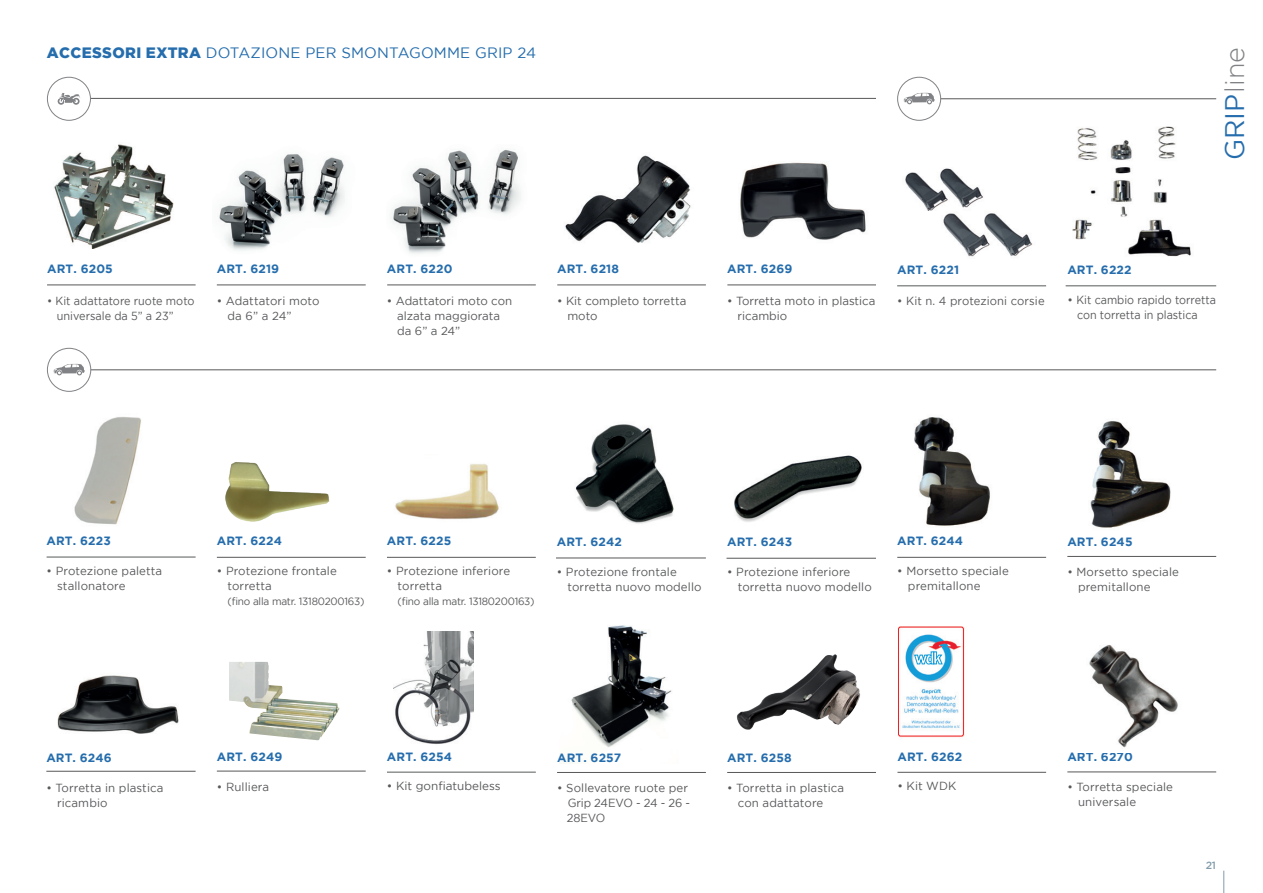
<style>
.page{position:relative;width:1263px;height:893px;background:#fff}
.page>*{position:absolute;margin:0;border:0;box-sizing:border-box;transform-origin:0 0}
.t1{font:26.85px "Gotham";color:#256dad}
.t2{font:15px "Gotham";letter-spacing:.01em;color:#256dad}
.t3{font:700 12px "Gotham";letter-spacing:.01em;color:#256dad}
.t4{font:11.7px/15px "Gotham";letter-spacing:.01em;color:#57585a}
.t5{font:11.7px/15px "Gotham";letter-spacing:-.01em;color:#57585a}
.t6{font:11.7px/15px "Gotham";letter-spacing:.01em;color:#57585a;scale:.93 1}
.t7{font:11.7px "Gotham";letter-spacing:.01em;color:#57585a;scale:.96 1}
.t8{font:10.5px "Gotham";letter-spacing:-.02em;color:#57585a;scale:.96 1}
.t9{font:500 10.5px "Gotham";color:#849dab}
.s1{font-weight:900}
.s2{font-weight:300;color:#808285}
</style>
<div class="page">
<svg style="left:1223px;top:871px;width:1px;height:22px"></svg>
<hr style="left:91px;top:370px;width:1125px;height:1px;background:#57585a">
<img style="left:571px;top:625px;width:101px;height:122px">
<img style="left:74px;top:417px;width:67px;height:108px">
<img style="left:1072px;top:126px;width:119px;height:131px">
<img style="left:914px;top:417px;width:76px;height:109px">
<img style="left:225px;top:462px;width:104px;height:60px">
<img style="left:395px;top:464px;width:104px;height:56px">
<img style="left:905px;top:168px;width:127px;height:89px">
<hr style="left:90px;top:98px;width:786px;height:1px;background:#57585a">
<div style="left:47px;top:77px;width:44px;height:44px;border:1px solid #808285;border-radius:50%"></div>
<svg style="left:58px;top:93px;width:22px;height:12px"></svg>
<div style="left:47px;top:348px;width:44px;height:44px;border:1px solid #808285;border-radius:50%"></div>
<svg style="left:54px;top:364px;width:31px;height:11px"></svg>
<img style="left:229px;top:662px;width:110px;height:78px">
<img style="left:1090px;top:421px;width:81px;height:107px">
<hr style="left:1066px;top:286px;width:150px;height:1px;background:#57585a">
<hr style="left:897px;top:557px;width:149px;height:1px;background:#57585a">
<hr style="left:387px;top:557px;width:149px;height:1px;background:#57585a">
<hr style="left:897px;top:286px;width:149px;height:1px;background:#57585a">
<hr style="left:47px;top:557px;width:149px;height:1px;background:#57585a">
<hr style="left:217px;top:557px;width:149px;height:1px;background:#57585a">
<hr style="left:217px;top:771px;width:149px;height:1px;background:#57585a">
<hr style="left:1067px;top:556px;width:149px;height:1px;background:#57585a">
<hr style="left:387px;top:772px;width:149px;height:1px;background:#57585a">
<img style="left:394px;top:631px;width:79px;height:113px">
<hr style="left:557px;top:772px;width:149px;height:1px;background:#57585a">
<hr style="left:727px;top:772px;width:149px;height:1px;background:#57585a">
<img style="left:737px;top:654px;width:124px;height:76px">
<hr style="left:940px;top:99px;width:276px;height:1px;background:#57585a">
<div style="left:897px;top:77px;width:44px;height:44px;border:1px solid #808285;border-radius:50%"></div>
<svg style="left:904px;top:93px;width:30px;height:11px"></svg>
<img style="left:575px;top:424px;width:99px;height:100px">
<img style="left:734px;top:455px;width:128px;height:67px">
<hr style="left:556px;top:558px;width:150px;height:1px;background:#57585a">
<hr style="left:726px;top:558px;width:150px;height:1px;background:#57585a">
<hr style="left:897px;top:772px;width:149px;height:1px;background:#57585a">
<img style="left:898px;top:626px;width:67px;height:112px">
<div style="left:898px;top:627px;width:66px;height:109px;border:1px solid #ee1d23;border-radius:2px"></div>
<svg style="left:914px;top:651px;width:29px;height:14px"></svg>
<img style="left:57px;top:675px;width:122px;height:59px">
<hr style="left:46px;top:771px;width:150px;height:1px;background:#57585a">
<hr style="left:1067px;top:772px;width:149px;height:1px;background:#57585a">
<img style="left:1089px;top:645px;width:89px;height:103px">
<img style="left:219px;top:154px;width:126px;height:96px">
<img style="left:390px;top:149px;width:131px;height:105px">
<img style="left:54px;top:144px;width:119px;height:105px">
<hr style="left:217px;top:285px;width:149px;height:1px;background:#57585a">
<hr style="left:47px;top:285px;width:149px;height:1px;background:#57585a">
<hr style="left:387px;top:285px;width:149px;height:1px;background:#57585a">
<img style="left:565px;top:155px;width:126px;height:88px">
<hr style="left:557px;top:285px;width:149px;height:1px;background:#57585a">
<img style="left:740px;top:162px;width:126px;height:78px">
<hr style="left:727px;top:285px;width:149px;height:1px;background:#57585a">
<p class="t2" style="left:47px;top:44px;width:491px"><span class="s1">ACCESSORI EXTRA</span> DOTAZIONE PER SMONTAGOMME GRIP 24</p>
<h1 class="t1" style="left:1220px;top:160px;width:115px;rotate:-90deg">GRIP<span class="s2">line</span></h1>
<p class="t3" style="left:47px;top:262px;width:67px">ART. 6205</p>
<p class="t6" style="left:57px;top:293px;width:150px;text-indent:-10px">• Kit adattatore ruote moto universale da 5” a 23”</p>
<p class="t3" style="left:217px;top:262px;width:64px">ART. 6219</p>
<p class="t4" style="left:227px;top:293px;width:94px;text-indent:-11px">• Adattatori moto da 6” a 24”</p>
<p class="t3" style="left:387px;top:262px;width:67px">ART. 6220</p>
<p class="t4" style="left:397px;top:293px;width:116px;text-indent:-10px">• Adattatori moto con alzata maggiorata da 6” a 24”</p>
<p class="t3" style="left:557px;top:262px;width:63px">ART. 6218</p>
<p class="t4" style="left:567px;top:293px;width:120px;text-indent:-10px">• Kit completo torretta moto</p>
<p class="t3" style="left:727px;top:262px;width:67px">ART. 6269</p>
<p class="t4" style="left:737px;top:293px;width:139px;text-indent:-10px">• Torretta moto in plastica ricambio</p>
<p class="t3" style="left:897px;top:263px;width:63px">ART. 6221</p>
<p class="t7" style="left:897px;top:295px;width:155px">• Kit n. 4 protezioni corsie</p>
<p class="t3" style="left:1067px;top:263px;width:66px">ART. 6222</p>
<p class="t4" style="left:1077px;top:292px;width:140px;text-indent:-10px">• Kit cambio rapido torretta con torretta in plastica</p>
<p class="t3" style="left:47px;top:534px;width:66px">ART. 6223</p>
<p class="t4" style="left:57px;top:563px;width:107px;text-indent:-11px">• Protezione paletta stallonatore</p>
<p class="t3" style="left:217px;top:534px;width:67px">ART. 6224</p>
<p class="t4" style="left:228px;top:563px;width:111px;text-indent:-11px">• Protezione frontale torretta</p>
<p class="t8" style="left:228px;top:596px;width:144px">(fino alla matr. 13180200163)</p>
<p class="t3" style="left:387px;top:534px;width:66px">ART. 6225</p>
<p class="t4" style="left:398px;top:563px;width:114px;text-indent:-11px">• Protezione inferiore torretta</p>
<p class="t8" style="left:398px;top:596px;width:144px">(fino alla matr. 13180200163)</p>
<p class="t3" style="left:557px;top:535px;width:67px">ART. 6242</p>
<p class="t4" style="left:567px;top:564px;width:136px;text-indent:-11px">• Protezione frontale torretta nuovo modello</p>
<p class="t3" style="left:727px;top:534px;width:67px">ART. 6243</p>
<p class="t4" style="left:738px;top:564px;width:136px;text-indent:-11px">• Protezione inferiore torretta nuovo modello</p>
<p class="t3" style="left:897px;top:534px;width:67px">ART. 6244</p>
<p class="t4" style="left:908px;top:563px;width:102px;text-indent:-11px">• Morsetto speciale premitallone</p>
<p class="t3" style="left:46px;top:751px;width:67px">ART. 6246</p>
<p class="t4" style="left:57px;top:780px;width:108px;text-indent:-11px">• Torretta in plastica ricambio</p>
<p class="t3" style="left:217px;top:749px;width:67px">ART. 6249</p>
<p class="t4" style="left:217px;top:779px;width:54px">• Rulliera</p>
<p class="t3" style="left:387px;top:750px;width:67px">ART. 6254</p>
<p class="t4" style="left:387px;top:778px;width:115px">• Kit gonfiatubeless</p>
<p class="t3" style="left:557px;top:751px;width:66px">ART. 6257</p>
<p class="t5" style="left:567px;top:780px;width:125px;text-indent:-10px">• Sollevatore ruote per<br>Grip 24EVO - 24 - 26 -<br>28EVO</p>
<p class="t3" style="left:727px;top:751px;width:66px">ART. 6258</p>
<p class="t4" style="left:738px;top:780px;width:108px;text-indent:-11px">• Torretta in plastica con adattatore</p>
<p class="t3" style="left:897px;top:750px;width:66px">ART. 6262</p>
<p class="t4" style="left:897px;top:778px;width:60px">• Kit WDK</p>
<p class="t3" style="left:1067px;top:535px;width:67px">ART. 6245</p>
<p class="t4" style="left:1078px;top:564px;width:102px;text-indent:-11px">• Morsetto speciale premitallone</p>
<p class="t3" style="left:1067px;top:750px;width:67px">ART. 6270</p>
<p class="t4" style="left:1078px;top:780px;width:96px;text-indent:-11px">• Torretta speciale universale</p>
<p class="t9" style="left:1206px;top:860px;width:12px">21</p>
</div>
